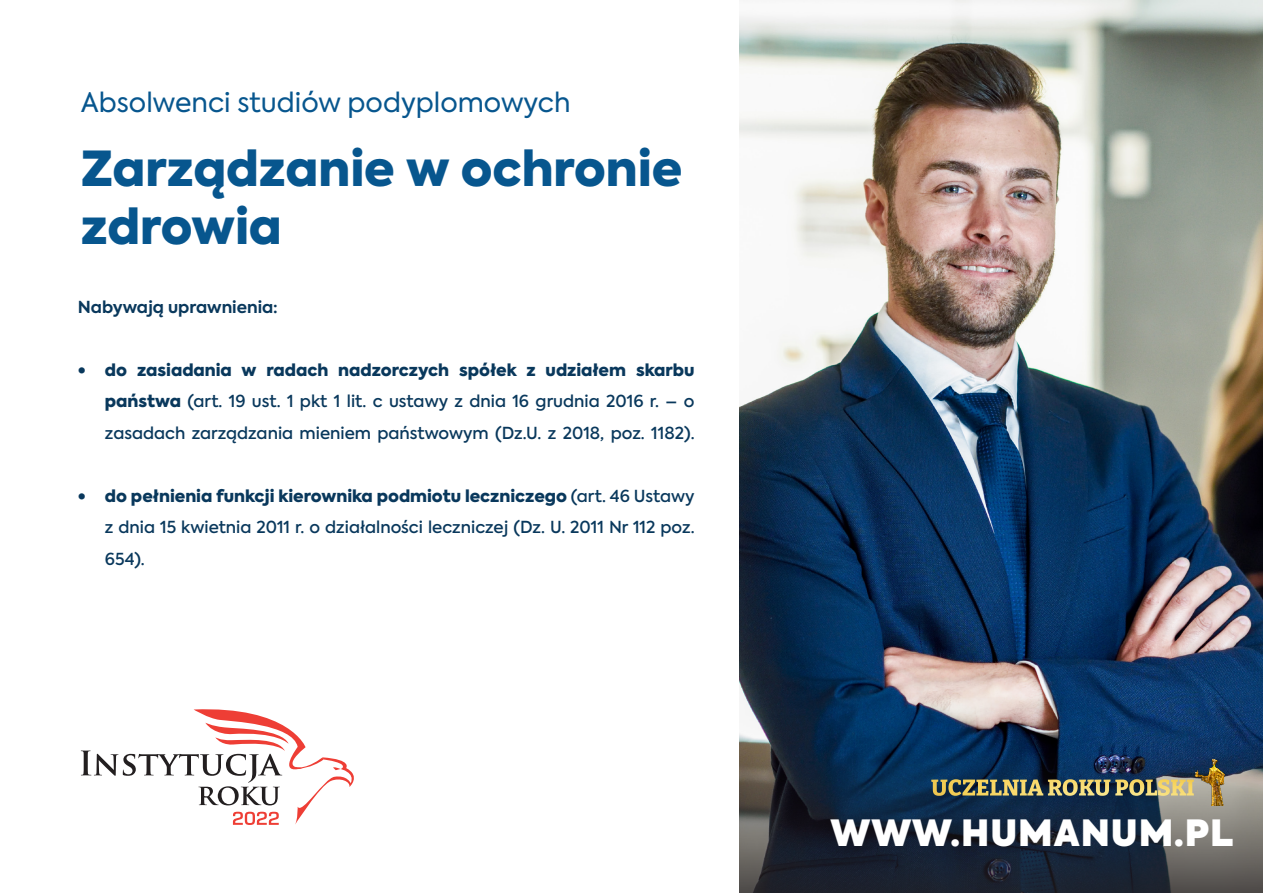
<style>
.page{position:relative;width:1263px;height:893px;background:#fff}
.page>*{position:absolute;margin:0;border:0;box-sizing:border-box;transform-origin:0 0}
.t1{font:900 48px/57.6px "Axiforma";color:#07568e}
.t2{font:800 36px "Axiforma";letter-spacing:.025em;color:#fff}
.t3{font:27px "Axiforma";color:#07568e}
.t4{font:500 16.5px/31.5px "Axiforma";color:#09385c;text-align:justify}
.t5{font:700 16.5px "Axiforma";color:#09385c}
.s1{font-weight:900}
</style>
<div class="page">
<img style="left:740px;top:0;width:523px;height:697px">
<svg style="left:81px;top:709px;width:273px;height:116px"></svg>
<svg style="left:740px;top:697px;width:523px;height:196px;background:#293b52"></svg>
<svg style="left:948px;top:779px;width:222px;height:17px;background:#86835b"></svg>
<img style="left:1195px;top:759px;width:29px;height:47px">
<h3 class="t3" style="left:81px;top:85px;width:491px">Absolwenci studiów podyplomowych</h3>
<h1 class="t1" style="left:81px;top:140px;width:603px">Zarządzanie w ochronie zdrowia</h1>
<p class="t5" style="left:78px;top:295px;width:201px">Nabywają uprawnienia:</p>
<p class="t4" style="left:105px;top:354px;width:591px;text-indent:-27px"><span class="s1">• do zasiadania w radach nadzorczych spółek z udziałem skarbu państwa</span> (art. 19 ust. 1 pkt 1 lit. c ustawy z dnia 16 grudnia 2016 r. – o zasadach zarządzania mieniem państwowym (Dz.U. z 2018, poz. 1182).</p>
<p class="t4" style="left:105px;top:480px;width:591px;text-indent:-27px"><span class="s1">• do pełnienia funkcji kierownika podmiotu leczniczego</span> (art. 46 Ustawy z dnia 15 kwietnia 2011 r. o działalności leczniczej (Dz. U. 2011 Nr 112 poz.<br>654).</p>
<h2 class="t2" style="left:831px;top:807px;width:404px">WWW.HUMANUM.PL</h2>
</div>
